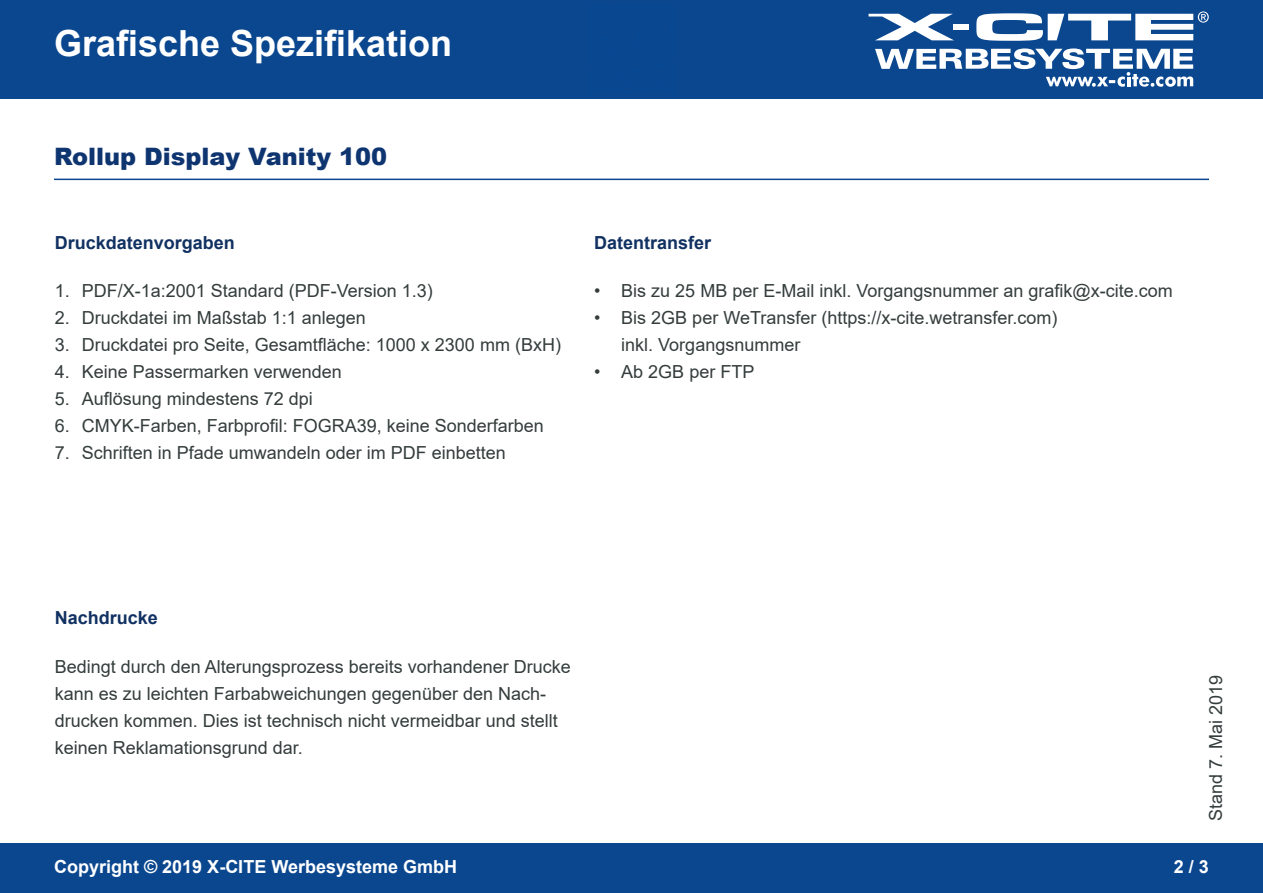
<style>
.page{position:relative;width:1263px;height:893px;background:#fff}
.page>*{position:absolute;margin:0;border:0;box-sizing:border-box;transform-origin:0 0}
.t1{font:700 36px "Arial";color:#fff}
.t2{font:900 24px "Arial";color:#0f3571}
.t3{font:18px/27px "Arial";color:#343c3c}
.t4{font:700 18px "Arial";color:#113162}
.t5{font:700 18px "Arial";color:#fff}
</style>
<div class="page">
<div style="left:0;top:0;width:1263px;height:98px;background:#0a478f"></div>
<div style="left:0;top:844px;width:1263px;height:49px;background:#0a478f"></div>
<svg style="left:868px;top:14px;width:85px;height:26px"></svg>
<div style="left:953px;top:24px;width:15px;height:6px;background:#fff"></div>
<svg style="left:875px;top:48px;width:318px;height:39px"></svg>
<svg style="left:976px;top:11px;width:233px;height:30px"></svg>
<hr style="left:54px;top:179px;width:1155px;height:1px;background:#0a478f">
<h1 class="t1" style="left:54px;top:18px;width:400px">Grafische Spezifikation</h1>
<h2 class="t2" style="left:54px;top:139px;width:335px">Rollup Display Vanity 100</h2>
<p class="t4" style="left:55px;top:230px;width:182px">Druckdatenvorgaben</p>
<p class="t3" style="left:55px;top:277px;width:380px">1. PDF/X-1a:2001 Standard (PDF-Version 1.3)</p>
<p class="t3" style="left:55px;top:304px;width:313px">2. Druckdatei im Maßstab 1:1 anlegen</p>
<p class="t3" style="left:55px;top:331px;width:508px">3. Druckdatei pro Seite, Gesamtfläche: 1000 x 2300 mm (BxH)</p>
<p class="t3" style="left:55px;top:358px;width:289px">4. Keine Passermarken verwenden</p>
<p class="t3" style="left:55px;top:385px;width:260px">5. Auflösung mindestens 72 dpi</p>
<p class="t3" style="left:55px;top:412px;width:491px">6. CMYK-Farben, Farbprofil: FOGRA39, keine Sonderfarben</p>
<p class="t3" style="left:55px;top:439px;width:453px">7. Schriften in Pfade umwandeln oder im PDF einbetten</p>
<p class="t4" style="left:594px;top:230px;width:119px">Datentransfer</p>
<p class="t3" style="left:594px;top:277px;width:580px">• Bis zu 25 MB per E-Mail inkl. Vorgangsnummer an grafik@x-cite.com</p>
<p class="t3" style="left:621px;top:304px;width:438px;text-indent:-27px">• Bis 2GB per WeTransfer (https://x-cite.wetransfer.com) inkl. Vorgangsnummer</p>
<p class="t3" style="left:594px;top:358px;width:162px">• Ab 2GB per FTP</p>
<p class="t4" style="left:55px;top:605px;width:105px">Nachdrucke</p>
<p class="t3" style="left:55px;top:653px;width:518px">Bedingt durch den Alterungsprozess bereits vorhandener Drucke kann es zu leichten Farbabweichungen gegenüber den Nach&shy;drucken kommen. Dies ist technisch nicht vermeidbar und stellt keinen Reklamationsgrund dar.</p>
<p class="t3" style="left:1202px;top:821px;width:148px;rotate:-90deg">Stand 7. Mai 2019</p>
<p class="t5" style="left:54px;top:854px;width:405px">Copyright © 2019 X-CITE Werbesysteme GmbH</p>
<p class="t5" style="left:1174px;top:854px;width:37px">2 / 3</p>
</div>
